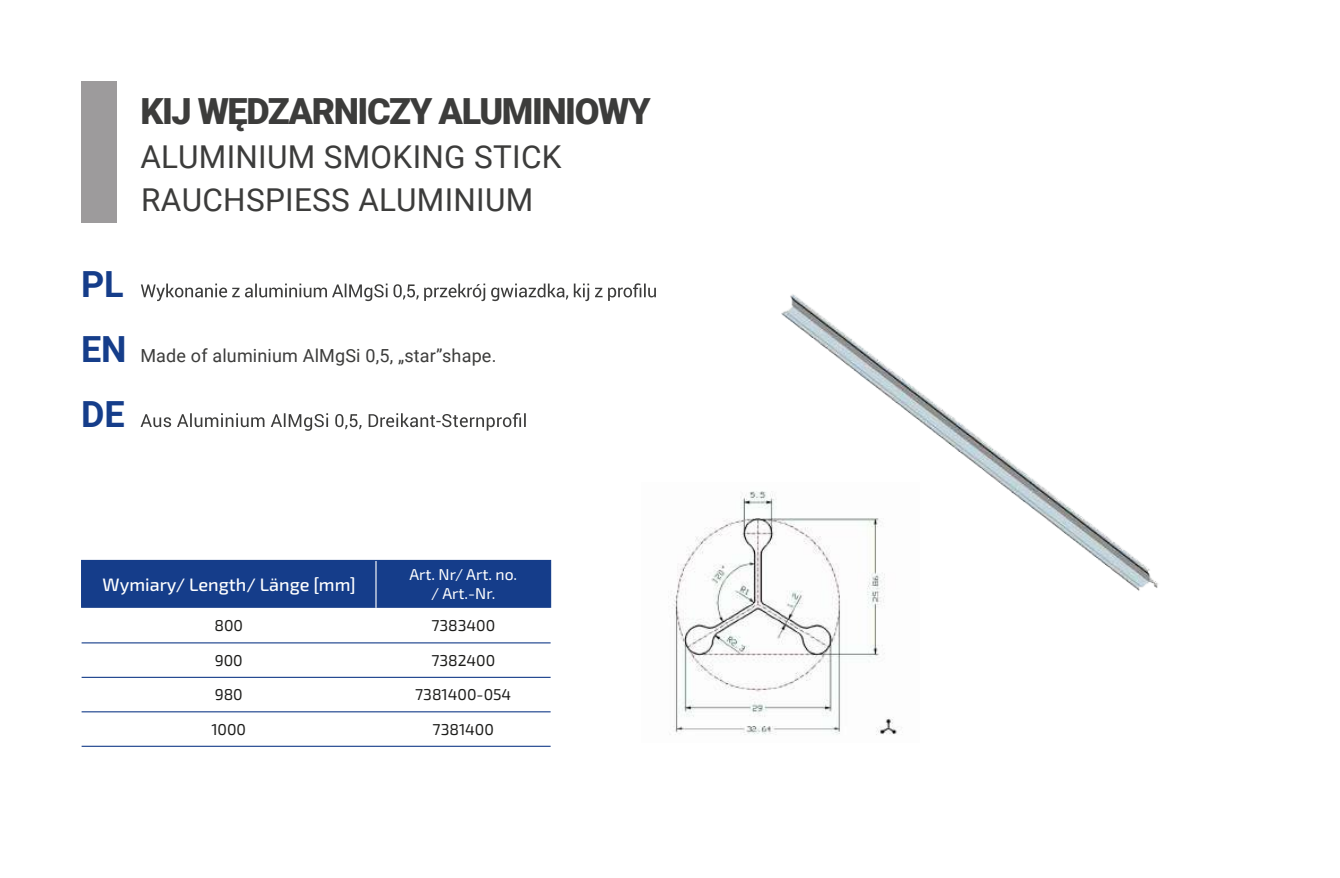
<style>
.page{position:relative;width:1340px;height:878px;background:#fff}
.page>*{position:absolute;margin:0;border:0;box-sizing:border-box;transform-origin:0 0}
.t1{font:900 36px "Roboto";letter-spacing:-.04em;color:#3c3c3b}
.t2{font:700 36px/64.8px "Roboto";color:#153d8a;text-align:justify}
.t3{font:31.5px/43.2px "Roboto";letter-spacing:.01em;color:#3c3c3b}
.t4{font:18px "Roboto";letter-spacing:.01em;color:#3c3c3b}
.t5{font:500 18px "Exo 2";color:#fff}
.t6{font:15.75px "Exo 2";color:#1d1d1b}
.t7{font:15.75px/18.9px "Exo 2";color:#fff;text-align:center}
</style>
<div class="page">
<div style="left:81px;top:81px;width:35px;height:142px;background:#9d9b9c"></div>
<svg style="left:141px;top:283px;width:515px;height:18px"></svg>
<svg style="left:140px;top:413px;width:386px;height:17px"></svg>
<div style="left:82px;top:561px;width:468px;height:46px;background:#153d8a"></div>
<hr style="left:82px;top:642px;width:294px;height:1px;background:#153d8a">
<hr style="left:376px;top:642px;width:174px;height:1px;background:#153d8a">
<hr style="left:82px;top:676px;width:294px;height:1px;background:#153d8a">
<hr style="left:376px;top:676px;width:174px;height:1px;background:#153d8a">
<hr style="left:82px;top:711px;width:294px;height:1px;background:#153d8a">
<hr style="left:376px;top:711px;width:174px;height:1px;background:#153d8a">
<hr style="left:82px;top:745px;width:294px;height:1px;background:#153d8a">
<hr style="left:376px;top:745px;width:174px;height:1px;background:#153d8a">
<hr style="left:81px;top:559px;width:295px;height:2px;background:#153d8a">
<hr style="left:81px;top:561px;width:1px;height:46px;background:#153d8a">
<hr style="left:376px;top:559px;width:175px;height:2px;background:#153d8a">
<hr style="left:550px;top:561px;width:1px;height:46px;background:#153d8a">
<hr style="left:375px;top:561px;width:1px;height:46px;background:#fff">
<img style="left:781px;top:294px;width:377px;height:297px">
<img style="left:670px;top:482px;width:249px;height:253px">
<h1 class="t1" style="left:140px;top:86px;width:512px">KIJ WĘDZARNICZY ALUMINIOWY</h1>
<h2 class="t3" style="left:140px;top:133px;width:423px">ALUMINIUM SMOKING STICK<br>RAUCHSPIESS ALUMINIUM</h2>
<h1 class="t2" style="left:81px;top:250px;width:47px">PL EN DE</h1>
<p class="t4" style="left:140px;top:343px;width:357px">Made of aluminium AlMgSi 0,5, „star”shape.</p>
<p class="t5" style="left:103px;top:571px;width:255px">Wymiary/ Length/ Länge [mm]</p>
<p class="t7" style="left:409px;top:564px;width:109px">Art. Nr/ Art. no. / Art.-Nr.</p>
<p class="t6" style="left:214px;top:614px;width:30px">800</p>
<p class="t6" style="left:431px;top:614px;width:65px">7383400</p>
<p class="t6" style="left:215px;top:649px;width:30px">900</p>
<p class="t6" style="left:431px;top:649px;width:65px">7382400</p>
<p class="t6" style="left:215px;top:683px;width:30px">980</p>
<p class="t6" style="left:415px;top:683px;width:98px">7381400-054</p>
<p class="t6" style="left:211px;top:717px;width:36px">1000</p>
<p class="t6" style="left:432px;top:717px;width:63px">7381400</p>
</div>
